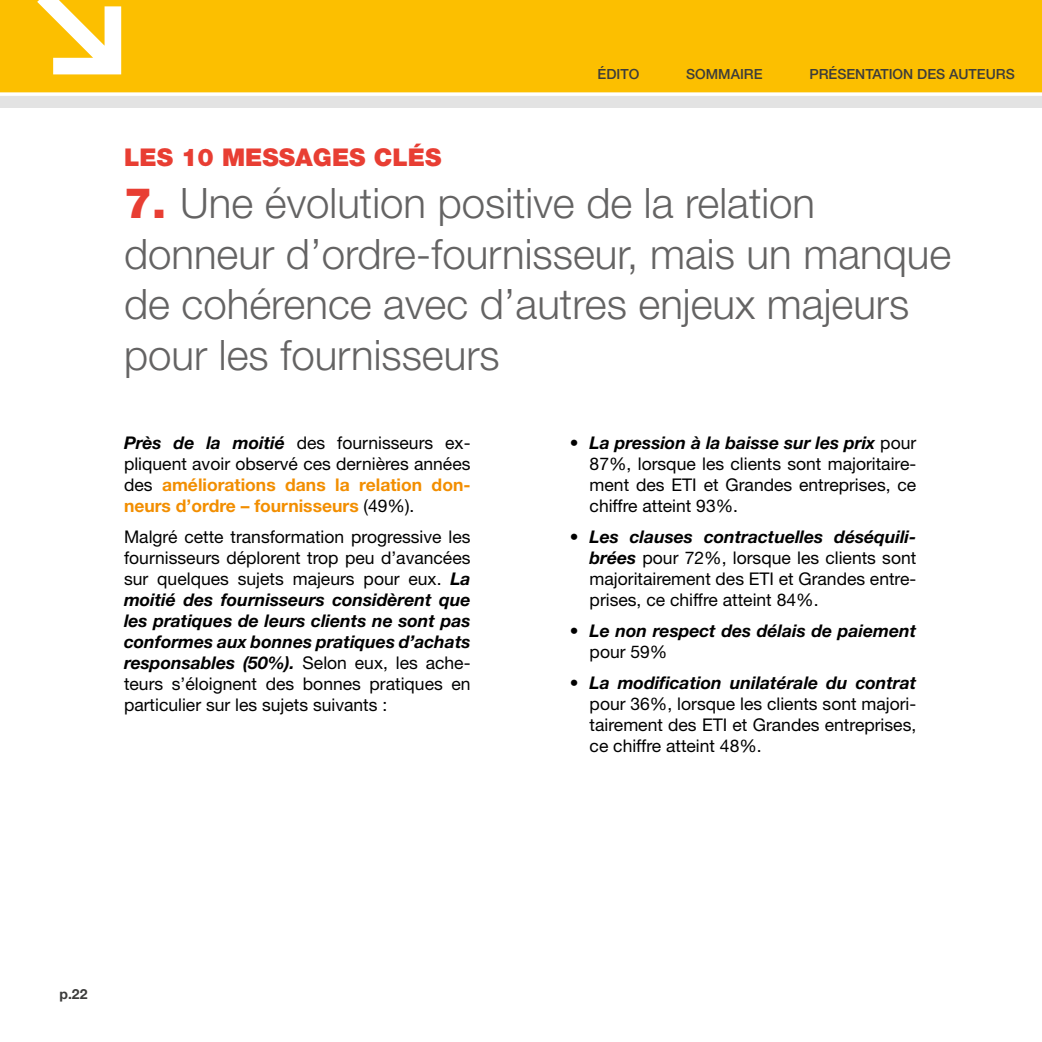
<style>
.page{position:relative;width:1042px;height:1042px;background:#fff}
.page>*{position:absolute;margin:0;border:0;box-sizing:border-box;transform-origin:0 0}
.Titre_des_parties{font:300 42px/50.4px "Helvetica Neue LT Std";color:#646363}
.Titre_des_parties-2{font:900 24.5px "Helvetica Neue LT Std";color:#e83e33}
.paragraphe_courant{font:17.5px/21px "Helvetica Neue LT Std";color:#000;text-align:justify}
.t1{font:italic 700 17.5px/21px "Helvetica Neue LT Std";color:#000}
.t2{font:500 14px "Helvetica Neue LT Std";color:#3c3c3b}
.t3{font:700 14px "Helvetica Neue LT Std";color:#3c3c3b}
.s1{font-weight:900;color:#e83e33}
.s2{font-weight:700;font-style:italic}
.s3{font-weight:700;color:#f28e00}
.s4{font-weight:400;font-style:normal}
</style>
<div class="page">
<div style="left:0;top:0;width:1042px;height:108px;background:#e3e3e3"></div>
<div style="left:0;top:0;width:1042px;height:96px;background:#fcbf00"></div>
<svg style="left:37px;top:0;width:84px;height:74px;background:#fde084"></svg>
<p class="Titre_des_parties-2" style="left:124px;top:143px;width:319px">LES 10 MESSAGES CLÉS</p>
<p class="t2" style="left:597px;top:66px;width:43px">ÉDITO</p>
<p class="t2" style="left:686px;top:66px;width:78px">SOMMAIRE</p>
<p class="t2" style="left:809px;top:66px;width:207px">PRÉSENTATION DES AUTEURS</p>
<p class="Titre_des_parties" style="left:124px;top:177px;width:828px"><span class="s1">7.</span> Une évolution positive de la relation donneur d’ordre-fournisseur, mais un manque de cohérence avec d’autres enjeux majeurs pour les fournisseurs</p>
<p class="paragraphe_courant" style="left:124px;top:432px;width:348px"><span class="s2">Près de la moitié</span> des fournisseurs ex&shy;pliquent avoir observé ces dernières années des <span class="s3">améliorations dans la relation don&shy;neurs d’ordre – fournisseurs</span> (49%).</p>
<p class="paragraphe_courant" style="left:124px;top:526px;width:348px">Malgré cette transformation progressive les fournisseurs déplorent trop peu d’avancées sur quelques sujets majeurs pour eux. <span class="s2">La moitié des fournisseurs considèrent que les pratiques de leurs clients ne sont pas conformes aux bonnes pratiques d’achats responsables (50%).</span> Selon eux, les ache&shy;teurs s’éloignent des bonnes pratiques en particulier sur les sujets suivants :</p>
<p class="paragraphe_courant" style="left:589px;top:432px;width:328px;text-indent:-20px">• <span class="s2">La pression à la baisse sur les prix</span> pour 87%, lorsque les clients sont majoritaire&shy;ment des ETI et Grandes entreprises, ce chiffre atteint 93%.</p>
<p class="paragraphe_courant" style="left:589px;top:526px;width:328px;text-indent:-20px">• <span class="s2">Les clauses contractuelles déséquili&shy;brées</span> pour 72%, lorsque les clients sont majoritairement des ETI et Grandes entre&shy;prises, ce chiffre atteint 84%.</p>
<p class="t1" style="left:589px;top:620px;width:328px;text-indent:-20px"><span class="s4">•</span> Le non respect des délais de paiement <span class="s4">pour 59%</span></p>
<p class="paragraphe_courant" style="left:589px;top:672px;width:328px;text-indent:-20px">• <span class="s2">La modification unilatérale du contrat </span>pour 36%, lorsque les clients sont majori&shy;tairement des ETI et Grandes entreprises, ce chiffre atteint 48%.</p>
<p class="t3" style="left:60px;top:985px;width:30px">p.22</p>
</div>
